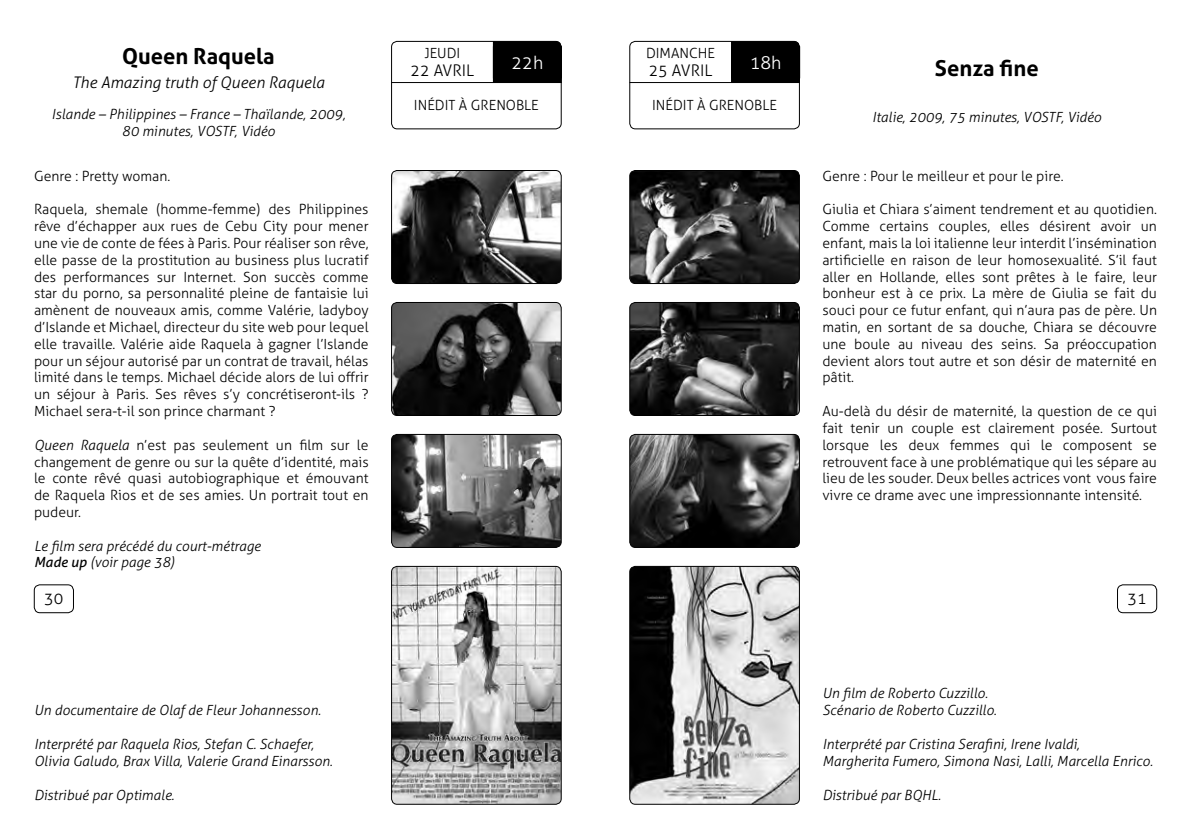
<style>
.page{position:relative;width:1191px;height:840px;background:#fff}
.page>*{position:absolute;margin:0;border:0;box-sizing:border-box;transform-origin:0 0}
.t1{font:700 22px "Aller";color:#000}
.t2{font:300 18px "Aller";color:#fff}
.t3{font:italic 300 16px "Aller";color:#000}
.t4{font:300 16px "Aller";color:#000}
.t5{font:300 14px/16.8px "Aller";color:#000;text-align:justify}
.t6{font:italic 300 14px/17px "Aller";color:#000}
.s1{font-style:italic}
.s2{font-weight:400}
</style>
<div class="page">
<div style="left:34px;top:584px;width:40px;height:28px;border:1px solid #000;border-radius:6px"></div>
<div style="left:1117px;top:584px;width:40px;height:28px;border:1px solid #000;border-radius:6px"></div>
<div style="left:629px;top:41px;width:170px;height:88px;border:1px solid #000;border-radius:6px"></div>
<hr style="left:629px;top:82px;width:170px;height:1px;background:#000">
<div style="left:731px;top:41px;width:69px;height:42px;background:#000"></div>
<div style="left:731px;top:47px;width:68px;height:31px;border:1px solid #000"></div>
<div style="left:391px;top:41px;width:170px;height:88px;border:1px solid #000;border-radius:6px"></div>
<hr style="left:391px;top:82px;width:170px;height:1px;background:#000">
<div style="left:493px;top:41px;width:69px;height:42px;background:#000"></div>
<div style="left:493px;top:47px;width:68px;height:31px;border:1px solid #000"></div>
<img style="left:630px;top:566px;width:169px;height:237px">
<div style="left:629px;top:566px;width:170px;height:238px;border:1px solid #000;border-radius:6px"></div>
<img style="left:630px;top:170px;width:169px;height:113px">
<div style="left:629px;top:170px;width:170px;height:113px;border:1px solid #000;border-radius:6px"></div>
<img style="left:630px;top:434px;width:169px;height:113px">
<div style="left:629px;top:434px;width:170px;height:113px;border:1px solid #000;border-radius:6px"></div>
<img style="left:630px;top:302px;width:169px;height:113px">
<div style="left:629px;top:302px;width:170px;height:113px;border:1px solid #000;border-radius:6px"></div>
<img style="left:391px;top:170px;width:170px;height:113px">
<div style="left:391px;top:170px;width:170px;height:113px;border:1px solid #000;border-radius:6px"></div>
<img style="left:391px;top:302px;width:170px;height:113px">
<div style="left:391px;top:302px;width:170px;height:113px;border:1px solid #000;border-radius:6px"></div>
<img style="left:391px;top:434px;width:170px;height:113px">
<div style="left:391px;top:434px;width:170px;height:113px;border:1px solid #000;border-radius:6px"></div>
<img style="left:391px;top:566px;width:170px;height:237px">
<div style="left:391px;top:566px;width:170px;height:238px;border:1px solid #000;border-radius:6px"></div>
<p class="t5" style="left:646px;top:45px;width:70px">DIMANCHE</p>
<p class="t4" style="left:648px;top:61px;width:65px">25 AVRIL</p>
<p class="t5" style="left:424px;top:45px;width:37px">JEUDI</p>
<p class="t4" style="left:410px;top:61px;width:65px">22 AVRIL</p>
<h1 class="t1" style="left:122px;top:43px;width:154px">Queen Raquela</h1>
<p class="t3" style="left:72px;top:73px;width:253px">The Amazing truth of Queen Raquela</p>
<p class="t6" style="left:52px;top:105px;width:295px;text-align:center">Islande – Philippines – France – Thaïlande, 2009,<br>80 minutes, VOSTF, Vidéo</p>
<p class="t6" style="left:872px;top:108px;width:231px">Italie, 2009, 75 minutes, VOSTF, Vidéo</p>
<p class="t2" style="left:511px;top:52px;width:33px">22h</p>
<p class="t2" style="left:749px;top:52px;width:33px">18h</p>
<h1 class="t1" style="left:935px;top:55px;width:105px">Senza fine</h1>
<p class="t5" style="left:414px;top:97px;width:8px">inédit</p>
<p class="t5" style="left:459px;top:97px;width:31px">à Grenoble</p>
<p class="t5" style="left:652px;top:97px;width:8px">inédit</p>
<p class="t5" style="left:697px;top:97px;width:31px">à Grenoble</p>
<p class="t5" style="left:34px;top:167px;width:138px">Genre : Pretty woman.</p>
<p class="t5" style="left:34px;top:201px;width:336px">Raquela, shemale (homme-femme) des Philippines rêve d’échapper aux rues de Cebu City pour mener une vie de conte de fées à Paris. Pour réaliser son rêve, elle passe de la prostitution au business plus lucratif des performances sur Internet. Son succès comme star du porno, sa personnalité pleine de fantaisie lui amènent de nouveaux amis, comme Valérie, ladyboy d’Islande et Michael, directeur du site web pour lequel elle travaille. Valérie aide Raquela à gagner l’Islande pour un séjour autorisé par un contrat de travail, hélas limité dans le temps. Michael décide alors de lui offrir un séjour à Paris. Ses rêves s’y concrétiseront-ils ?<br>Michael sera-t-il son prince charmant ?</p>
<p class="t5" style="left:34px;top:436px;width:336px"><span class="s1">Queen Raquela</span> n’est pas seulement un film sur le changement de genre ou sur la quête d’identité, mais le conte rêvé quasi autobiographique et émouvant de Raquela Rios et de ses amies. Un portrait tout en pudeur.</p>
<p class="t6" style="left:34px;top:537px;width:228px">Le film sera précédé du court-métrage<br><span class="s2">Made up</span> (voir page 38)</p>
<p class="t5" style="left:822px;top:167px;width:243px">Genre : Pour le meilleur et pour le pire.</p>
<p class="t5" style="left:822px;top:201px;width:336px">Giulia et Chiara s’aiment tendrement et au quotidien.<br>Comme certains couples, elles désirent avoir un enfant, mais la loi italienne leur interdit l’insémination artificielle en raison de leur homosexualité. S’il faut aller en Hollande, elles sont prêtes à le faire, leur bonheur est à ce prix. La mère de Giulia se fait du souci pour ce futur enfant, qui n’aura pas de père. Un matin, en sortant de sa douche, Chiara se découvre une boule au niveau des seins. Sa préoccupation devient alors tout autre et son désir de maternité en pâtit.</p>
<p class="t5" style="left:822px;top:402px;width:336px">Au-delà du désir de maternité, la question de ce qui fait tenir un couple est clairement posée. Surtout lorsque les deux femmes qui le composent se retrouvent face à une problématique qui les sépare au lieu de les souder. Deux belles actrices vont vous faire vivre ce drame avec une impressionnante intensité.</p>
<p class="t4" style="left:44px;top:588px;width:21px">30</p>
<p class="t4" style="left:1127px;top:588px;width:21px">31</p>
<p class="t6" style="left:34px;top:701px;width:288px">Un documentaire de Olaf de Fleur Johannesson.</p>
<p class="t6" style="left:34px;top:735px;width:300px">Interprété par Raquela Rios, Stefan C. Schaefer,<br>Olivia Galudo, Brax Villa, Valerie Grand Einarsson.</p>
<p class="t6" style="left:34px;top:786px;width:142px">Distribué par Optimale.</p>
<p class="t6" style="left:822px;top:684px;width:176px">Un film de Roberto Cuzzillo.<br>Scénario de Roberto Cuzzillo.</p>
<p class="t6" style="left:822px;top:735px;width:332px">Interprété par Cristina Serafini, Irene Ivaldi,<br>Margherita Fumero, Simona Nasi, Lalli, Marcella Enrico.</p>
<p class="t6" style="left:822px;top:786px;width:120px">Distribué par BQHL.</p>
</div>
